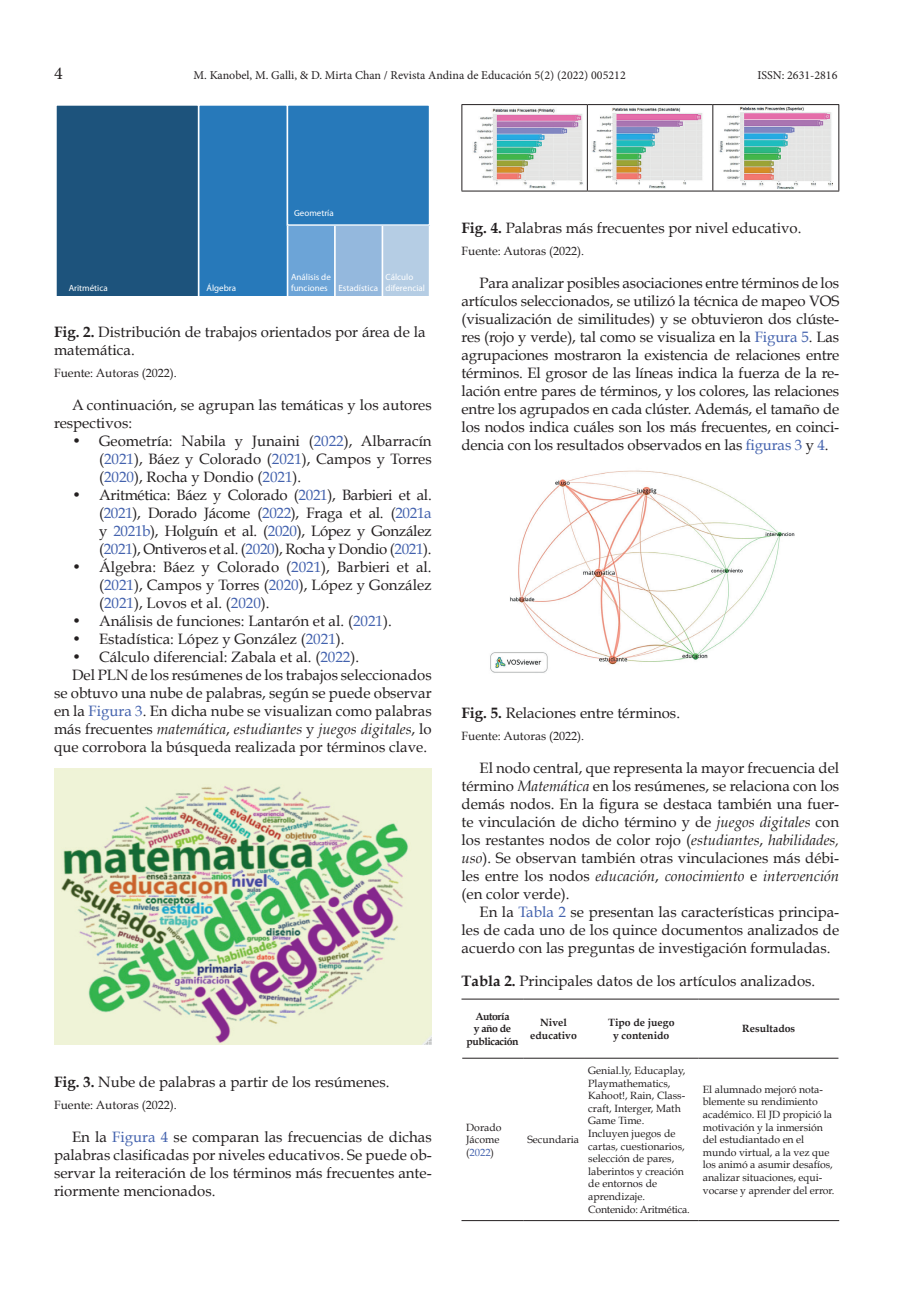
<style>
.page{position:relative;width:906px;height:1289px;background:#fff}
.page>*{position:absolute;margin:0;border:0;box-sizing:border-box;transform-origin:0 0}
.t1{font:18px "Minion Pro";color:#231f20}
.t2{font:15px/18px "Book Antiqua";color:#231f20;text-align:justify}
.t3{font:italic 15px "Book Antiqua";color:#231f20}
.t4{font:12px "Minion Pro";color:#231f20}
.t5{font:12px "Book Antiqua";color:#231f20}
.t6{font:10.5px/12.6px "Book Antiqua";letter-spacing:-.005em;color:#231f20}
.t7{font:700 10.5px/12.6px "Book Antiqua";color:#231f20;text-align:center}
.t8{font:700 10.5px/12.6px "Book Antiqua";letter-spacing:-.04em;color:#231f20;text-align:center}
.t9{font:9px/10.8px "Myriad Pro";color:#fff}
.s1{font-weight:700}
.s2{color:#4261ad}
.s3{font-style:normal}
.s4{font-style:italic}
</style>
<div class="page">
<svg style="left:56px;top:105px;width:374px;height:191px;background:#3978aa"></svg>
<img style="left:54px;top:768px;width:378px;height:276px">
<hr style="left:461px;top:104px;width:126px;height:1px;background:#231f20">
<hr style="left:461px;top:105px;width:1px;height:86px;background:#231f20">
<hr style="left:587px;top:104px;width:126px;height:1px;background:#231f20">
<hr style="left:587px;top:105px;width:1px;height:86px;background:#231f20">
<hr style="left:713px;top:104px;width:126px;height:1px;background:#231f20">
<hr style="left:712px;top:105px;width:1px;height:86px;background:#231f20">
<hr style="left:838px;top:105px;width:1px;height:86px;background:#231f20">
<hr style="left:461px;top:191px;width:126px;height:1px;background:#231f20">
<hr style="left:587px;top:191px;width:126px;height:1px;background:#231f20">
<hr style="left:713px;top:191px;width:126px;height:1px;background:#231f20">
<img style="left:473px;top:108px;width:110px;height:80px">
<img style="left:592px;top:107px;width:111px;height:82px">
<img style="left:719px;top:107px;width:113px;height:82px">
<img style="left:490px;top:470px;width:305px;height:203px">
<hr style="left:461px;top:998px;width:62px;height:1px;background:#231f20">
<hr style="left:523px;top:998px;width:61px;height:1px;background:#231f20">
<hr style="left:584px;top:998px;width:114px;height:1px;background:#231f20">
<hr style="left:698px;top:998px;width:141px;height:1px;background:#231f20">
<hr style="left:462px;top:1057px;width:61px;height:1px;background:#231f20">
<hr style="left:523px;top:1057px;width:61px;height:1px;background:#231f20">
<hr style="left:584px;top:1057px;width:114px;height:1px;background:#231f20">
<hr style="left:698px;top:1057px;width:140px;height:1px;background:#231f20">
<hr style="left:461px;top:1220px;width:62px;height:1px;background:#231f20">
<hr style="left:523px;top:1220px;width:61px;height:1px;background:#231f20">
<hr style="left:584px;top:1220px;width:114px;height:1px;background:#231f20">
<hr style="left:698px;top:1220px;width:141px;height:1px;background:#231f20">
<p class="t1" style="left:54px;top:61px;width:10px">4</p>
<p class="t4" style="left:193px;top:67px;width:434px">M. Kanobel, M. Galli, &amp; D. Mirta Chan / Revista Andina de Educación 5(2) (2022) 005212</p>
<p class="t4" style="left:757px;top:67px;width:82px">ISSN: 2631-2816</p>
<p class="t9" style="left:294px;top:208px;width:41px">Geometría</p>
<p class="t9" style="left:69px;top:282px;width:41px">Aritmética</p>
<p class="t9" style="left:291px;top:271px;width:88px">Análisis de<br>funciones Estadística</p>
<p class="t9" style="left:385px;top:271px;width:41px">Cálculo diferencial</p>
<p class="t2" style="left:54px;top:323px;width:373px"><span class="s1">Fig. 2.</span> Distribución de trabajos orientados por área de la matemática.</p>
<p class="t5" style="left:54px;top:365px;width:124px">Fuente: Autoras (2022).</p>
<p class="t2" style="left:54px;top:396px;width:379px;text-indent:18px">A continuación, se agrupan las temáticas y los autores respectivos:</p>
<p class="t2" style="left:99px;top:432px;width:334px;text-indent:-27px">• Geometría: Nabila y Junaini (<span class="s2">2022</span>), Albarracín (<span class="s2">2021</span>), Báez y Colorado (<span class="s2">2021</span>), Campos y Torres (<span class="s2">2020</span>), Rocha y Dondio (<span class="s2">2021</span>).</p>
<p class="t2" style="left:99px;top:486px;width:334px;text-indent:-27px">• Aritmética: Báez y Colorado (<span class="s2">2021</span>), Barbieri et al. (<span class="s2">2021</span>), Dorado Jácome (<span class="s2">2022</span>), Fraga et al. (<span class="s2">2021a </span>y <span class="s2">2021b</span>), Holguín et al. (<span class="s2">2020</span>), López y González (<span class="s2">2021</span>), Ontiveros et al. (<span class="s2">2020</span>), Rocha y Dondio (<span class="s2">2021</span>).</p>
<p class="t2" style="left:99px;top:558px;width:334px;text-indent:-27px">• Álgebra: Báez y Colorado (<span class="s2">2021</span>), Barbieri et al. (<span class="s2">2021</span>), Campos y Torres (<span class="s2">2020</span>), López y González (<span class="s2">2021</span>), Lovos et al. (<span class="s2">2020</span>).</p>
<p class="t2" style="left:72px;top:612px;width:321px">• Análisis de funciones: Lantarón et al. (<span class="s2">2021</span>).</p>
<p class="t2" style="left:72px;top:630px;width:274px">• Estadística: López y González (<span class="s2">2021</span>).</p>
<p class="t2" style="left:72px;top:648px;width:289px">• Cálculo diferencial: Zabala et al. (<span class="s2">2022</span>).</p>
<p class="t2" style="left:72px;top:666px;width:361px">Del PLN de los resúmenes de los trabajos seleccionados</p>
<p class="t2" style="left:54px;top:684px;width:379px">se obtuvo una nube de palabras, según se puede observar</p>
<p class="t2" style="left:54px;top:702px;width:379px">en la <span class="s2">Figura 3</span>. En dicha nube se visualizan como palabras</p>
<p class="t3" style="left:54px;top:718px;width:379px"><span class="s3">más frecuentes</span> matemática<span class="s3">,</span> estudiantes <span class="s3">y</span> juegos digitales<span class="s3">, lo</span></p>
<p class="t2" style="left:54px;top:738px;width:374px">que corrobora la búsqueda realizada por términos clave.</p>
<p class="t9" style="left:206px;top:282px;width:31px">Álgebra</p>
<p class="t2" style="left:54px;top:1073px;width:337px"><span class="s1">Fig. 3.</span> Nube de palabras a partir de los resúmenes.</p>
<p class="t5" style="left:54px;top:1097px;width:124px">Fuente: Autoras (2022).</p>
<p class="t2" style="left:54px;top:1127px;width:379px;text-indent:18px">En la <span class="s2">Figura 4</span> se comparan las frecuencias de dichas palabras clasificadas por niveles educativos. Se puede ob&shy;servar la reiteración de los términos más frecuentes ante&shy;riormente mencionados.</p>
<p class="t2" style="left:461px;top:219px;width:341px"><span class="s1">Fig. 4.</span> Palabras más frecuentes por nivel educativo.</p>
<p class="t5" style="left:461px;top:243px;width:124px">Fuente: Autoras (2022).</p>
<p class="t2" style="left:461px;top:274px;width:379px;text-indent:18px">Para analizar posibles asociaciones entre términos de los artículos seleccionados, se utilizó la técnica de mapeo VOS (visualización de similitudes) y se obtuvieron dos clúste&shy;res (rojo y verde), tal como se visualiza en la <span class="s2">Figura 5</span>. Las agrupaciones mostraron la existencia de relaciones entre términos. El grosor de las líneas indica la fuerza de la re&shy;lación entre pares de términos, y los colores, las relaciones entre los agrupados en cada clúster. Además, el tamaño de los nodos indica cuáles son los más frecuentes, en coinci&shy;dencia con los resultados observados en las <span class="s2">figuras 3</span> y <span class="s2">4</span>.</p>
<p class="t2" style="left:461px;top:703px;width:220px"><span class="s1">Fig. 5.</span> Relaciones entre términos.</p>
<p class="t5" style="left:461px;top:728px;width:124px">Fuente: Autoras (2022).</p>
<p class="t2" style="left:461px;top:758px;width:379px;text-indent:18px">El nodo central, que representa la mayor frecuencia del término <span class="s4">Matemática</span> en los resúmenes, se relaciona con los demás nodos. En la figura se destaca también una fuer&shy;te vinculación de dicho término y de <span class="s4">juegos digitales</span> con los restantes nodos de color rojo (<span class="s4">estudiantes</span>, <span class="s4">habilidades, uso</span>). Se observan también otras vinculaciones más débi&shy;les entre los nodos <span class="s4">educación</span>, <span class="s4">conocimiento</span> e <span class="s4">intervención </span>(en color verde).</p>
<p class="t2" style="left:461px;top:902px;width:379px;text-indent:18px">En la <span class="s2">Tabla 2</span> se presentan las características principa&shy;les de cada uno de los quince documentos analizados de acuerdo con las preguntas de investigación formuladas.</p>
<p class="t2" style="left:461px;top:971px;width:355px"><span class="s1">Tabla 2.</span> Principales datos de los artículos analizados.</p>
<p class="t8" style="left:466px;top:1010px;width:54px">Autoría<br>y año de publicación</p>
<p class="t7" style="left:530px;top:1016px;width:48px">Nivel educativo</p>
<p class="t7" style="left:608px;top:1016px;width:68px">Tipo de juego y contenido</p>
<p class="t7" style="left:742px;top:1022px;width:55px">Resultados</p>
<p class="t6" style="left:466px;top:1120px;width:37px">Dorado<br>Jácome (<span class="s2">2022</span>)</p>
<p class="t6" style="left:527px;top:1133px;width:53px">Secundaria</p>
<p class="t6" style="left:588px;top:1063px;width:103px">Genial.ly, Educaplay,<br>Playmathematics,<br>Kahoot!, Rain, Class&shy;craft, Interger, Math<br>Game Time.<br>Incluyen juegos de cartas, cuestionarios, selección de pares, laberintos y creación de entornos de aprendizaje.<br>Contenido: Aritmética.</p>
<p class="t6" style="left:703px;top:1082px;width:133px">El alumnado mejoró nota&shy;blemente su rendimiento académico. El JD propició la motivación y la inmersión del estudiantado en el mundo virtual, a la vez que los animó a asumir desafíos, analizar situaciones, equi&shy;vocarse y aprender del error.</p>
</div>
